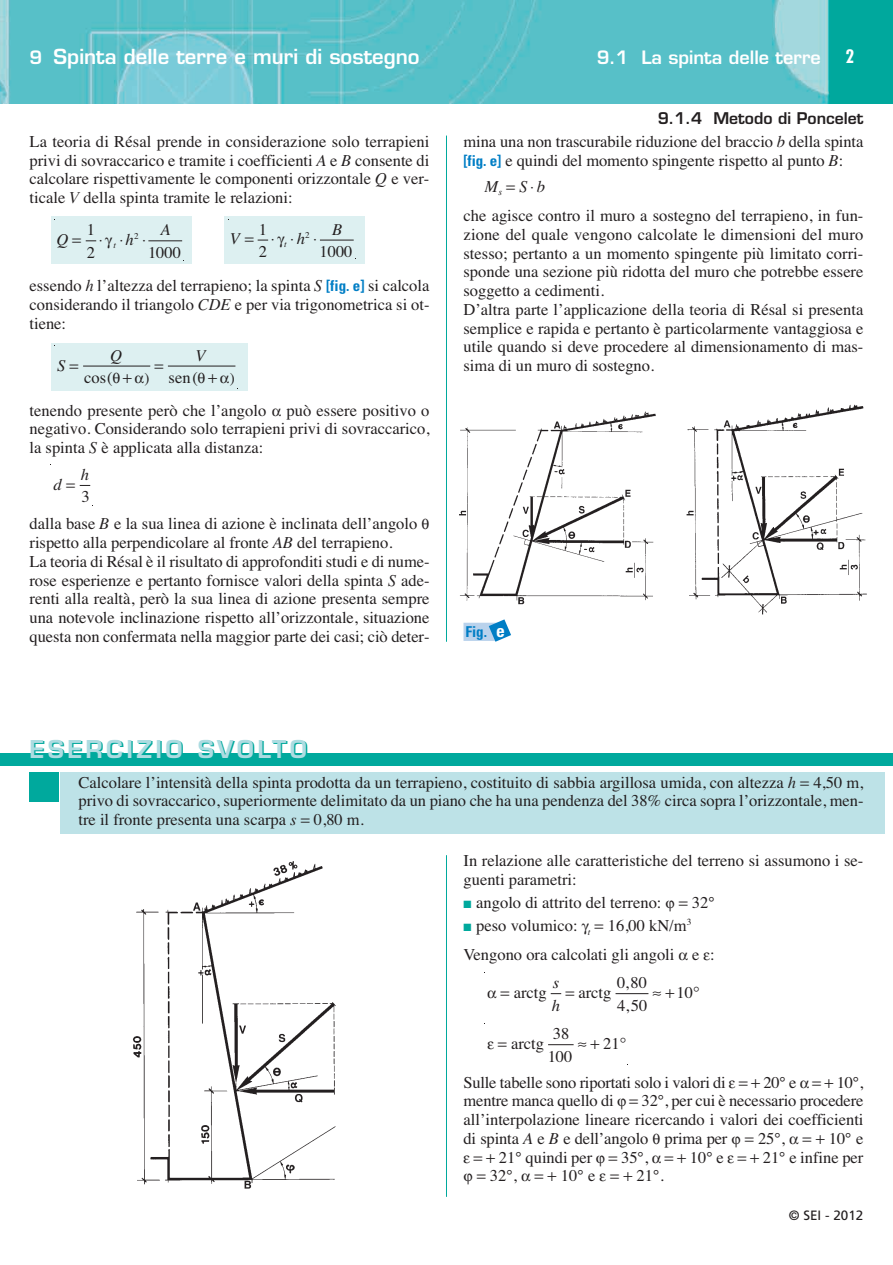
<style>
.page{position:relative;width:893px;height:1265px;background:#fff}
.page>*{position:absolute;margin:0;border:0;box-sizing:border-box;transform-origin:0 0}
.t1{font:600 24px "Eurostile";letter-spacing:.14em;color:#00a99d}
.t2{font:600 20.25px "Eurostile";color:#fff}
.t3{font:600 18px "Eurostile";color:#fff}
.t4{font:700 condensed 18px "Futura";color:#fff}
.t5{font:16.5px/18.8px "Times";color:#231f20}
.t6{font:italic 16.5px/22.4px "Times";color:#231f20}
.t7{font:16.5px "Symbol";color:#231f20}
.t8{font:600 15.75px "Eurostile";color:#231f20}
.t9{font:700 condensed 15px "Univers";color:#007ec5}
.t10{font:15px "Times";color:#231f20}
.t11{font:13.5px "Frutiger";color:#231f20}
.t12{font:italic 9px "Times";color:#231f20}
.t13{font:9px "Times";color:#231f20}
.s1{font-size:18px}
.s2{font-style:italic}
.s3{font-family:"Univers";font-weight:700;font-stretch:condensed;font-size:15px;color:#007ec5}
.s4{font-size:17.55px;color:#fff}
.s5{color:#00a99d}
</style>
<div class="page">
<img style="left:132px;top:861px;width:204px;height:328px">
<img style="left:0;top:0;width:892px;height:103px">
<div style="left:51px;top:343px;width:196px;height:47px;background:#ddf0f1"></div>
<hr style="left:83px;top:366px;width:67px;height:1px;background:#231f20">
<hr style="left:168px;top:366px;width:67px;height:1px;background:#231f20">
<div style="left:224px;top:216px;width:140px;height:48px;background:#ddf0f1"></div>
<hr style="left:320px;top:240px;width:34px;height:1px;background:#231f20">
<div style="left:51px;top:216px;width:140px;height:48px;background:#ddf0f1"></div>
<hr style="left:148px;top:240px;width:34px;height:1px;background:#231f20">
<hr style="left:446px;top:136px;width:1px;height:506px;background:#00a99d">
<svg style="left:463px;top:622px;width:48px;height:19px"></svg>
<img style="left:459px;top:404px;width:408px;height:218px">
<hr style="left:615px;top:993px;width:33px;height:1px;background:#231f20">
<hr style="left:446px;top:855px;width:1px;height:341px;background:#00a99d">
<div style="left:0;top:753px;width:892px;height:12px;background:#00a99d"></div>
<div style="left:60px;top:772px;width:825px;height:62px;background:#bde2e7"></div>
<div style="left:30px;top:772px;width:29px;height:29px;background:#00a99d"></div>
<svg style="left:79px;top:484px;width:11px;height:2px"></svg>
<svg style="left:257px;top:239px;width:11px;height:2px"></svg>
<svg style="left:85px;top:240px;width:11px;height:2px"></svg>
<svg style="left:550px;top:993px;width:12px;height:2px"></svg>
<svg style="left:548px;top:1044px;width:26px;height:2px"></svg>
<p class="t2" style="left:30px;top:48px;width:391px"><span class="s1">9</span> Spinta delle terre e muri di sostegno</p>
<p class="t3" style="left:597px;top:50px;width:225px">9.1 La spinta delle terre</p>
<p class="t4" style="left:845px;top:48px;width:10px">2</p>
<p class="t5" style="left:30px;top:133px;width:401px;text-align:justify">La teoria di Résal prende in considerazione solo terrapieni privi di sovraccarico e tramite i coefficienti <span class="s2">A</span> e <span class="s2">B</span> consente di calcolare rispettivamente le componenti orizzontale <span class="s2">Q</span> e ver&shy;ticale <span class="s2">V</span> della spinta tramite le relazioni:</p>
<p class="t5" style="left:87px;top:220px;width:10px;line-height:22.4px">1<br>2</p>
<p class="t6" style="left:161px;top:220px;width:12px">A</p>
<p class="t13" style="left:134px;top:233px;width:6px">2</p>
<p class="t6" style="left:56px;top:230px;width:13px">Q</p>
<p class="t6" style="left:125px;top:230px;width:10px">h</p>
<p class="t7" style="left:99px;top:229px;width:49px">⋅⋅⋅</p>
<p class="t12" style="left:113px;top:242px;width:4px">t</p>
<p class="t5" style="left:148px;top:244px;width:34px">1000</p>
<p class="t5" style="left:259px;top:219px;width:10px;line-height:22.4px">1<br>2</p>
<p class="t6" style="left:332px;top:219px;width:12px">B</p>
<p class="t13" style="left:305px;top:231px;width:6px">2</p>
<p class="t6" style="left:230px;top:228px;width:12px">V</p>
<p class="t6" style="left:297px;top:228px;width:10px">h</p>
<p class="t7" style="left:271px;top:227px;width:48px">⋅⋅⋅</p>
<p class="t12" style="left:284px;top:241px;width:4px">t</p>
<p class="t5" style="left:319px;top:244px;width:34px">1000</p>
<p class="t5" style="left:30px;top:278px;width:401px;text-align:justify">essendo <span class="s2">h</span> l’altezza del terrapieno; la spinta <span class="s2">S</span> <span class="s3">[fig. e]</span> si calcola considerando il triangolo <span class="s2">CDE</span> e per via trigonometrica si ot&shy;tiene:</p>
<p class="t6" style="left:57px;top:355px;width:10px">S</p>
<p class="t6" style="left:110px;top:345px;width:13px">Q</p>
<p class="t6" style="left:195px;top:345px;width:12px">V</p>
<p class="t5" style="left:84px;top:369px;width:30px">cos(</p>
<p class="t5" style="left:169px;top:369px;width:31px">sen (</p>
<p class="t10" style="left:145px;top:372px;width:6px">)</p>
<p class="t10" style="left:230px;top:372px;width:6px">)</p>
<p class="t5" style="left:30px;top:402px;width:401px;text-align:justify">tenendo presente però che l’angolo può essere positivo o negativo. Considerando solo terrapieni privi di sovraccarico, la spinta <span class="s2">S</span> è applicata alla distanza:</p>
<p class="t6" style="left:53px;top:475px;width:10px">d</p>
<p class="t6" style="left:81px;top:464px;width:10px">h</p>
<p class="t5" style="left:81px;top:489px;width:10px">3</p>
<p class="t5" style="left:30px;top:516px;width:401px">dalla base <span class="s2">B</span> e la sua linea di azione è inclinata dell’angolo rispetto alla perpendicolare al fronte <span class="s2">AB</span> del terrapieno.<br>La teoria di Résal è il risultato di approfonditi studi e di nume&shy;rose esperienze e pertanto fornisce valori della spinta <span class="s2">S</span> ade&shy;renti alla realtà, però la sua linea di azione presenta sempre una notevole inclinazione rispetto all’orizzontale, situazione questa non confermata nella maggior parte dei casi; ciò deter-</p>
<p class="t8" style="left:657px;top:112px;width:207px">9.1.4 Metodo di Poncelet</p>
<p class="t5" style="left:463px;top:133px;width:401px">mina una non trascurabile riduzione del braccio <span class="s2">b</span> della spinta <span class="s3">[fig. e]</span> e quindi del momento spingente rispetto al punto <span class="s2">B</span>:</p>
<p class="t5" style="left:463px;top:174px;width:401px;line-height:29px;text-indent:21px"><span class="s2">M</span><sub>s</sub> <span class="s2">S</span>⋅<span class="s2">b<br></span>che agisce contro il muro a sostegno del terrapieno, in fun-</p>
<p class="t5" style="left:463px;top:226px;width:401px">zione del quale vengono calcolate le dimensioni del muro stesso; pertanto a un momento spingente più limitato corri&shy;sponde una sezione più ridotta del muro che potrebbe essere soggetto a cedimenti.<br>D’altra parte l’applicazione della teoria di Résal si presenta semplice e rapida e pertanto è particolarmente vantaggiosa e utile quando si deve procedere al dimensionamento di mas&shy;sima di un muro di sostegno.</p>
<p class="t9" style="left:465px;top:626px;width:41px">Fig. <span class="s4">e</span></p>
<h1 class="t1" style="left:31px;top:741px;width:279px">ESERCIZIO SVOLTO</h1>
<p class="t5" style="left:78px;top:774px;width:786px;text-align:justify">Calcolare l’intensità della spinta prodotta da un terrapieno, costituito di sabbia argillosa umida, con altezza <span class="s2">h</span> 4,50 m, privo di sovraccarico, superiormente delimitato da un piano che ha una pendenza del 38% circa sopra l’orizzontale, men&shy;tre il fronte presenta una scarpa <span class="s2">s</span> 0,80 m.</p>
<p class="t5" style="left:463px;top:853px;width:401px">In relazione alle caratteristiche del terreno si assumono i se&shy;guenti parametri:</p>
<p class="t5" style="left:463px;top:895px;width:199px"><span class="s5">■</span> angolo di attrito del terreno:</p>
<p class="t5" style="left:692px;top:895px;width:25px">32°</p>
<p class="t5" style="left:463px;top:912px;width:253px;line-height:29px"><span class="s5">■</span> peso volumico: <sub>t</sub> 16,00 kN/m<sup>3<br></sup>Vengono ora calcolati gli angoli e :</p>
<p class="t6" style="left:552px;top:972px;width:10px">s h</p>
<p class="t5" style="left:617px;top:973px;width:32px;line-height:22.4px">0 80<br>4 50</p>
<p class="t5" style="left:676px;top:984px;width:18px">10</p>
<p class="t5" style="left:624px;top:973px;width:6px;line-height:22.4px">, ,</p>
<p class="t5" style="left:513px;top:984px;width:34px">arctg</p>
<p class="t5" style="left:578px;top:984px;width:34px">arctg</p>
<p class="t5" style="left:511px;top:1035px;width:34px">arctg</p>
<p class="t5" style="left:547px;top:1024px;width:26px;line-height:22.4px;text-align:center">38<br>100</p>
<p class="t5" style="left:603px;top:1035px;width:18px">21</p>
<p class="t5" style="left:463px;top:1074px;width:264px">Sulle tabelle sono riportati solo i valori di</p>
<p class="t5" style="left:763px;top:1074px;width:35px">20° e</p>
<p class="t5" style="left:836px;top:1074px;width:28px">10°,</p>
<p class="t5" style="left:463px;top:1093px;width:152px">mentre manca quello di</p>
<p class="t5" style="left:463px;top:1093px;width:401px;text-align:justify;text-indent:178px">32°, per cui è necessario procedere all’interpolazione lineare ricercando i valori dei coefficienti di spinta <span class="s2">A</span> e <span class="s2">B</span> e dell’angolo prima per</p>
<p class="t5" style="left:758px;top:1130px;width:28px">25°,</p>
<p class="t5" style="left:828px;top:1130px;width:36px">10° e</p>
<p class="t5" style="left:499px;top:1149px;width:95px">21° quindi per</p>
<p class="t5" style="left:621px;top:1149px;width:29px">35°,</p>
<p class="t5" style="left:689px;top:1149px;width:35px">10° e</p>
<p class="t5" style="left:762px;top:1149px;width:102px">21° e infine per</p>
<p class="t5" style="left:490px;top:1168px;width:29px">32°,</p>
<p class="t5" style="left:561px;top:1168px;width:36px">10° e</p>
<p class="t5" style="left:636px;top:1168px;width:29px">21°.</p>
<p class="t11" style="left:788px;top:1209px;width:76px">© SEI - 2012</p>
</div>
